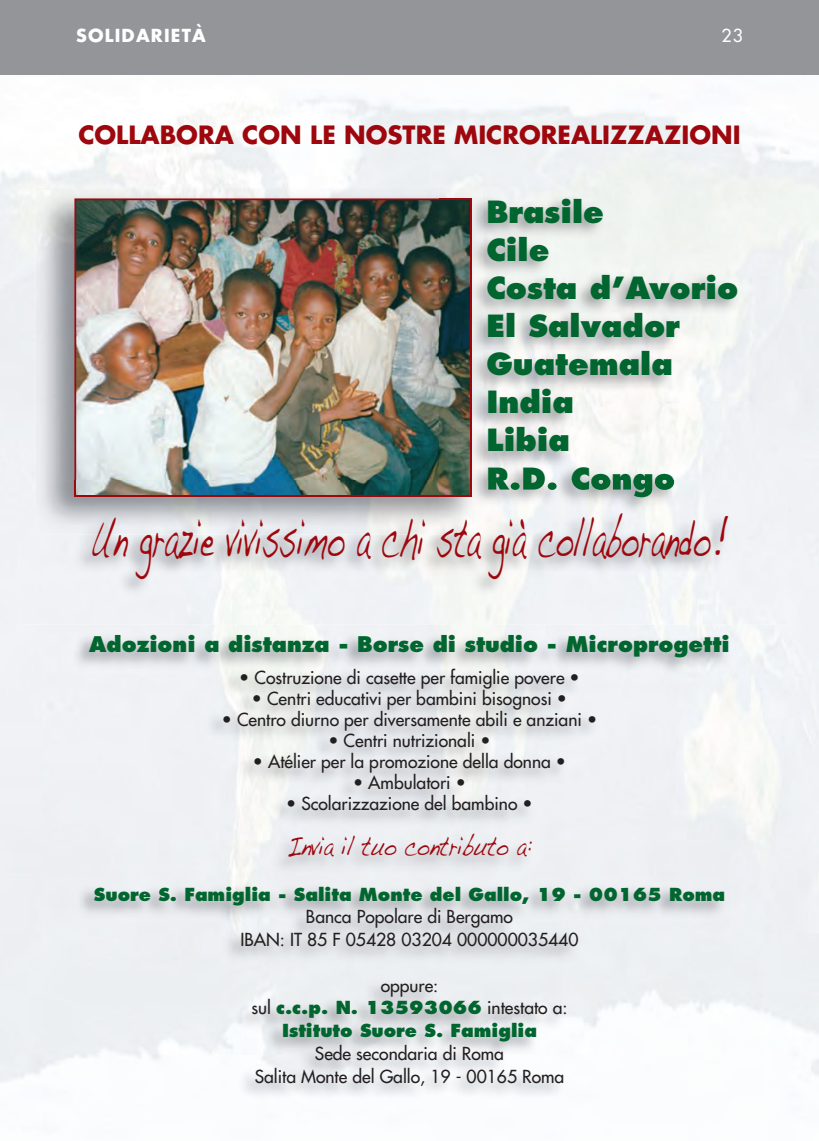
<style>
.page{position:relative;width:819px;height:1141px;background:#fff}
.page>*{position:absolute;margin:0;border:0;box-sizing:border-box;transform-origin:0 0}
.t1{font:56px "Handwriting Dakota";color:#9d070d;scale:.5 1}
.t2{font:800 29.75px/38.1px "Futura";color:#00652e}
.t3{font:28px "Handwriting Dakota";color:#9d070d;scale:.7 1}
.t4{font:700 24.5px "Futura";color:#9d070d}
.t5{font:800 21px "Futura";color:#00652e}
.t6{font:17.5px/22.8px "Futura";color:#231f20;text-align:center}
.t7{font:800 17.5px/22.8px "Futura";color:#00652e;text-align:center}
.t8{font:700 17.5px "Futura";letter-spacing:.07em;color:#fff}
.t9{font:17.5px "Futura";color:#fff}
.s1{font-weight:400;color:#231f20}
</style>
<div class="page">
<div style="left:0;top:0;width:819px;height:74px;background:#939598"></div>
<img style="left:36px;top:188px;width:403px;height:293px">
<img style="left:77px;top:201px;width:362px;height:280px">
<img style="left:439px;top:187px;width:338px;height:294px">
<img style="left:439px;top:187px;width:43px;height:1px">
<img style="left:36px;top:481px;width:446px;height:54px">
<img style="left:74px;top:494px;width:365px;height:2px">
<svg style="left:74px;top:481px;width:2px;height:13px"></svg>
<img style="left:76px;top:481px;width:363px;height:13px">
<svg style="left:470px;top:481px;width:1px;height:15px"></svg>
<img style="left:488px;top:481px;width:186px;height:16px">
<p class="t8" style="left:76px;top:28px;width:131px">SOLIDARIETÀ</p>
<p class="t9" style="left:721px;top:27px;width:23px">23</p>
<h3 class="t4" style="left:78px;top:124px;width:663px">COLLABORA CON LE NOSTRE MICROREALIZZAZIONI</h3>
<h2 class="t2" style="left:486px;top:195px;width:253px">Brasile<br>Cile<br>Costa d’Avorio<br>El Salvador<br>Guatemala<br>India<br>Libia<br>R.D. Congo</h2>
<h1 class="t1" style="left:91px;top:519px;width:1276px">Un grazie vivissimo a chi sta già collaborando!</h1>
<p class="t5" style="left:89px;top:635px;width:642px">Adozioni a distanza - Borse di studio - Microprogetti</p>
<p class="t6" style="left:239px;top:667px;width:342px">• Costruzione di casette per famiglie povere •</p>
<p class="t6" style="left:252px;top:688px;width:316px">• Centri educativi per bambini bisognosi •</p>
<p class="t6" style="left:222px;top:709px;width:377px">• Centro diurno per diversamente abili e anziani •</p>
<p class="t6" style="left:328px;top:730px;width:164px">• Centri nutrizionali •</p>
<p class="t6" style="left:253px;top:751px;width:315px">• Atélier per la promozione della donna •</p>
<p class="t6" style="left:353px;top:772px;width:114px">• Ambulatori •</p>
<p class="t6" style="left:286px;top:793px;width:248px">• Scolarizzazione del bambino •</p>
<h3 class="t3" style="left:287px;top:837px;width:350px">Invia il tuo contributo a:</h3>
<p class="t7" style="left:94px;top:884px;width:632px">Suore S. Famiglia - Salita Monte del Gallo, 19 - 00165 Roma</p>
<p class="t6" style="left:240px;top:907px;width:339px">Banca Popolare di Bergamo<br>IBAN: IT 85 F 05428 03204 000000035440</p>
<p class="t7" style="left:251px;top:975px;width:318px"><span class="s1">oppure:<br>sul</span> c.c.p. N. 13593066 <span class="s1">intestato a:<br></span>Istituto Suore S. Famiglia</p>
<p class="t6" style="left:255px;top:1043px;width:311px">Sede secondaria di Roma<br>Salita Monte del Gallo, 19 - 00165 Roma</p>
</div>
